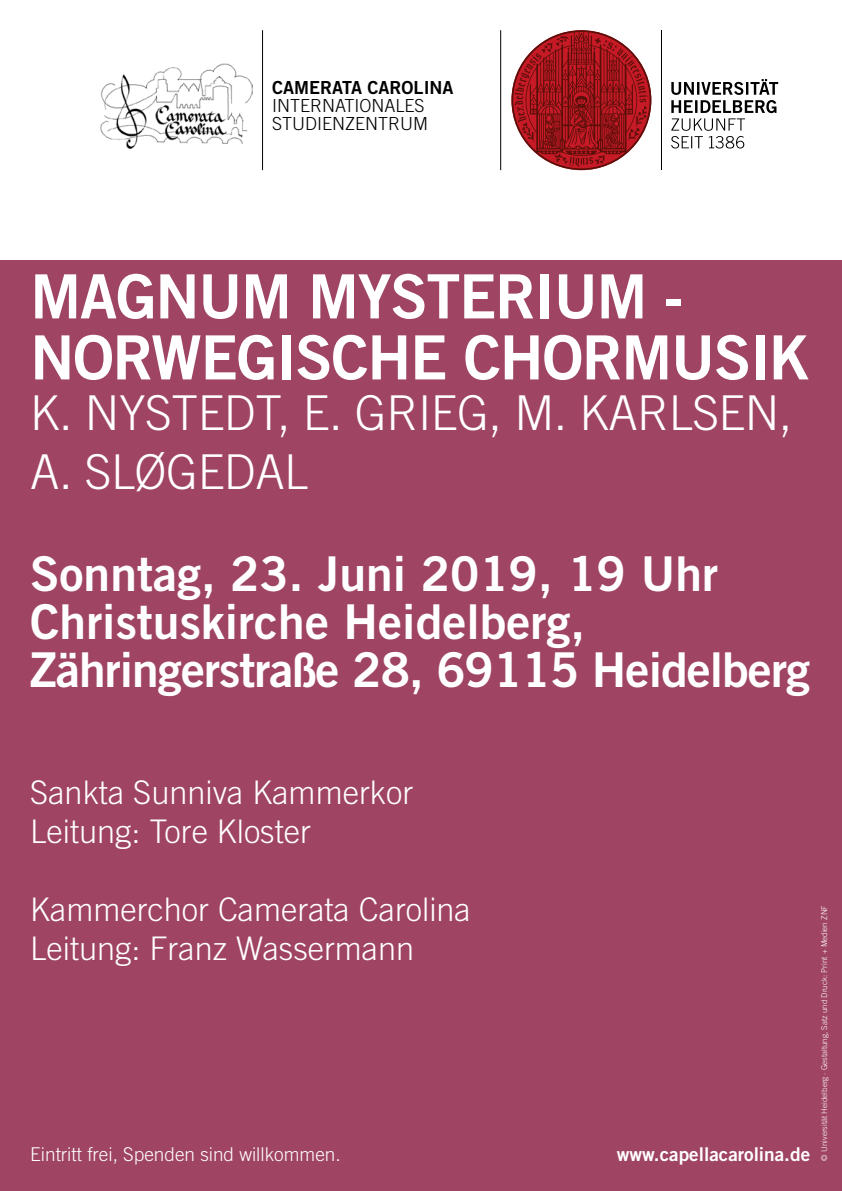
<style>
.page{position:relative;width:842px;height:1191px;background:#fff}
.page>*{position:absolute;margin:0;border:0;box-sizing:border-box;transform-origin:0 0}
.t1{font:61px/61px "Trade Gothic LT Std Bd 2";letter-spacing:-.02em;color:#fff}
.t2{font:48px/48px "Trade Gothic LT Std Bd 2";color:#fff}
.t3{font:300 48px/58.5px "Trade Gothic LT Std";letter-spacing:-.01em;color:#fff}
.t4{font:300 32.5px/39px "Trade Gothic LT Std";color:#fff}
.t5{font:300 19px "Trade Gothic LT Std";color:#fff}
.t6{font:19px "Trade Gothic LT Std Bd 2";color:#fff}
.t7{font:300 18px/18px "Trade Gothic LT Std";color:#000}
.t8{font:18px "Trade Gothic LT Std Bd 2";color:#000}
.t9{font:300 8px "Trade Gothic LT Std";color:#fff}
</style>
<div class="page">
<div style="left:0;top:261px;width:842px;height:930px;background:#9f4463"></div>
<hr style="left:661px;top:30px;width:1px;height:140px;background:#000">
<svg style="left:671px;top:79px;width:107px;height:69px"></svg>
<svg style="left:511px;top:30px;width:140px;height:140px"></svg>
<hr style="left:500px;top:30px;width:1px;height:140px;background:#000">
<hr style="left:262px;top:30px;width:1px;height:140px;background:#000">
<img style="left:101px;top:63px;width:152px;height:85px">
<p class="t8" style="left:272px;top:77px;width:183px">CAMERATA CAROLINA</p>
<p class="t7" style="left:272px;top:97px;width:158px">INTERNATIONALES<br>STUDIENZENTRUM</p>
<h1 class="t1" style="left:30px;top:265px;width:781px">MAGNUM MYSTERIUM -<br>NORWEGISCHE CHORMUSIK</h1>
<h2 class="t3" style="left:30px;top:383px;width:763px">K. NYSTEDT, E. GRIEG, M. KARLSEN,<br>A. SLØGEDAL</h2>
<h2 class="t2" style="left:30px;top:549px;width:781px">Sonntag, 23. Juni 2019, 19 Uhr<br>Christuskirche Heidelberg,<br>Zähringerstraße 28, 69115 Heidelberg</h2>
<p class="t4" style="left:30px;top:772px;width:384px">Sankta Sunniva Kammerkor<br>Leitung: Tore Kloster</p>
<p class="t4" style="left:30px;top:889px;width:442px">Kammerchor Camerata Carolina<br>Leitung: Franz Wassermann</p>
<p class="t5" style="left:30px;top:1142px;width:312px">Eintritt frei, Spenden sind willkommen.</p>
<p class="t6" style="left:617px;top:1142px;width:195px">www.capellacarolina.de</p>
<p class="t9" style="left:820px;top:1160px;width:257px;rotate:-90deg">© Universität Heidelberg · Gestaltung, Satz und Druck: Print + Medien ZNF</p>
</div>
